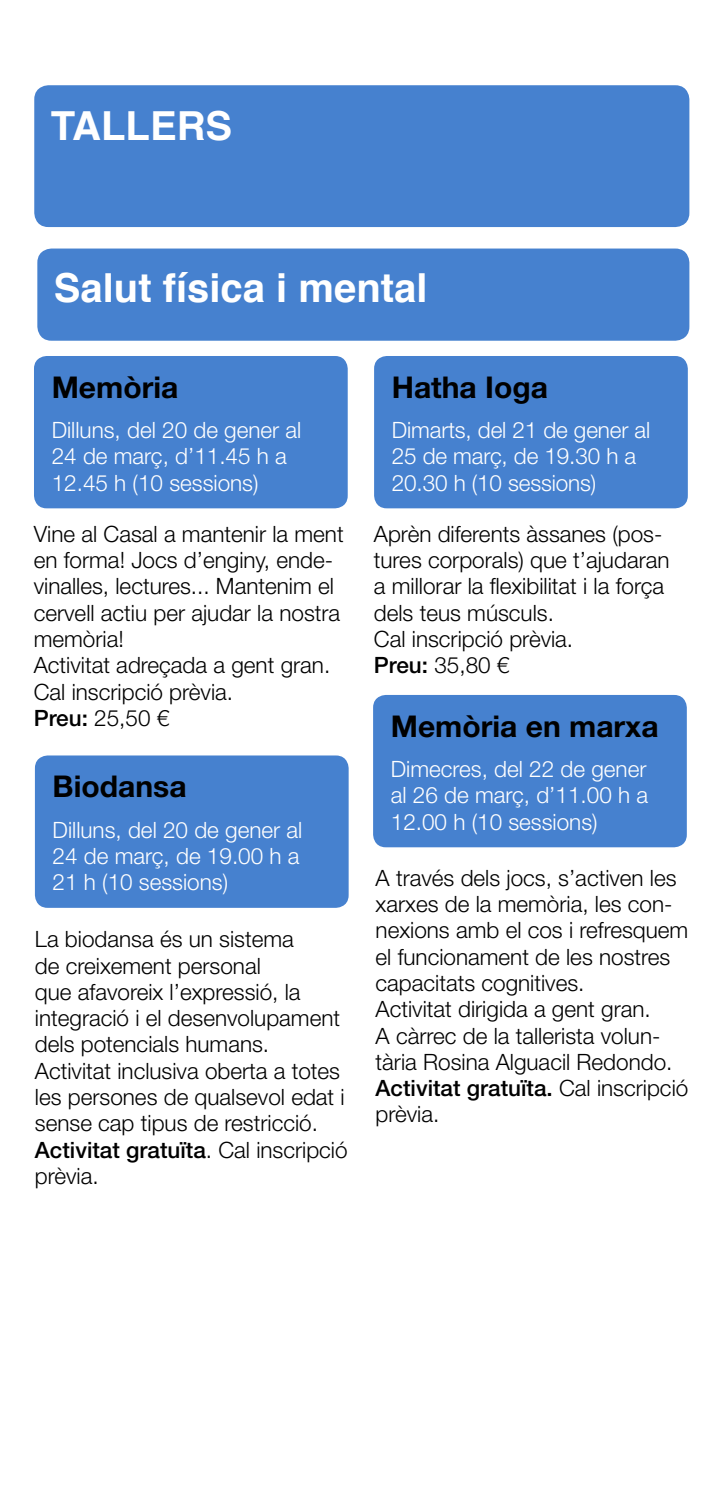
<style>
.page{position:relative;width:709px;height:1489px;background:#fff}
.page>*{position:absolute;margin:0;border:0;box-sizing:border-box;transform-origin:0 0}
.t1{font:700 40px "Helvetica";color:#fff}
.t2{font:700 30px "Helvetica Neue LT Std";color:#000}
.t3{font:300 22.5px/26.2px "Helvetica Neue LT Std";color:#000}
.t4{font:300 22.5px/26.2px "Helvetica Neue LT Std";color:#fff}
.s1{font-weight:500}
</style>
<div class="page">
<div style="left:35px;top:755px;width:313px;height:152px;background:#4681cf;border-radius:13px"></div>
<div style="left:373px;top:695px;width:314px;height:152px;background:#4681cf;border-radius:13px"></div>
<div style="left:34px;top:85px;width:655px;height:142px;background:#4681cf;border-radius:14px"></div>
<div style="left:374px;top:356px;width:314px;height:152px;background:#4681cf;border-radius:13px"></div>
<div style="left:34px;top:356px;width:314px;height:152px;background:#4681cf;border-radius:13px"></div>
<div style="left:37px;top:248px;width:652px;height:93px;background:#4681cf;border-radius:14px"></div>
<h1 class="t1" style="left:51px;top:93px;width:183px">TALLERS</h1>
<h1 class="t1" style="left:54px;top:256px;width:375px">Salut física i mental</h1>
<h2 class="t2" style="left:52px;top:368px;width:128px">Memòria</h2>
<p class="t4" style="left:52px;top:416px;width:251px">Dilluns, del 20 de gener al<br>24 de març, d’11.45 h a<br>12.45 h (10 sessions)</p>
<p class="t3" style="left:34px;top:520px;width:311px">Vine al Casal a mantenir la ment en forma! Jocs d’enginy, ende&shy;vinalles, lectures... Mantenim el cervell actiu per ajudar la nostra memòria!<br>Activitat adreçada a gent gran.<br>Cal inscripció prèvia.<br><span class="s1">Preu:</span> 25,50 €</p>
<h2 class="t2" style="left:53px;top:767px;width:135px">Biodansa</h2>
<p class="t4" style="left:53px;top:816px;width:251px">Dilluns, del 20 de gener al<br>24 de març, de 19.00 h a<br>21 h (10 sessions)</p>
<p class="t3" style="left:35px;top:925px;width:314px">La biodansa és un sistema<br>de creixement personal<br>que afavoreix l’expressió, la integració i el desenvolupament dels potencials humans.<br>Activitat inclusiva oberta a totes les persones de qualsevol edat i sense cap tipus de restricció.<br><span class="s1">Activitat gratuïta</span>. Cal inscripció prèvia.</p>
<h2 class="t2" style="left:392px;top:368px;width:158px">Hatha Ioga</h2>
<p class="t4" style="left:392px;top:416px;width:260px">Dimarts, del 21 de gener al<br>25 de març, de 19.30 h a<br>20.30 h (10 sessions)</p>
<p class="t3" style="left:374px;top:520px;width:297px">Aprèn diferents àssanes (pos&shy;tures corporals) que t’ajudaran a millorar la flexibilitat i la força dels teus músculs.<br>Cal inscripció prèvia.<br><span class="s1">Preu:</span> 35,80 €</p>
<h2 class="t2" style="left:391px;top:707px;width:269px">Memòria en marxa</h2>
<p class="t4" style="left:391px;top:755px;width:259px;text-align:justify">Dimecres, del 22 de gener al 26 de març, d’11.00 h a 12.00 h (10 sessions)</p>
<p class="t3" style="left:375px;top:864px;width:314px">A través dels jocs, s’activen les xarxes de la memòria, les con&shy;nexions amb el cos i refresquem el funcionament de les nostres capacitats cognitives.<br>Activitat dirigida a gent gran.<br>A càrrec de la tallerista volun&shy;tària Rosina Alguacil Redondo.<br><span class="s1">Activitat gratuïta.</span> Cal inscripció prèvia.</p>
</div>
